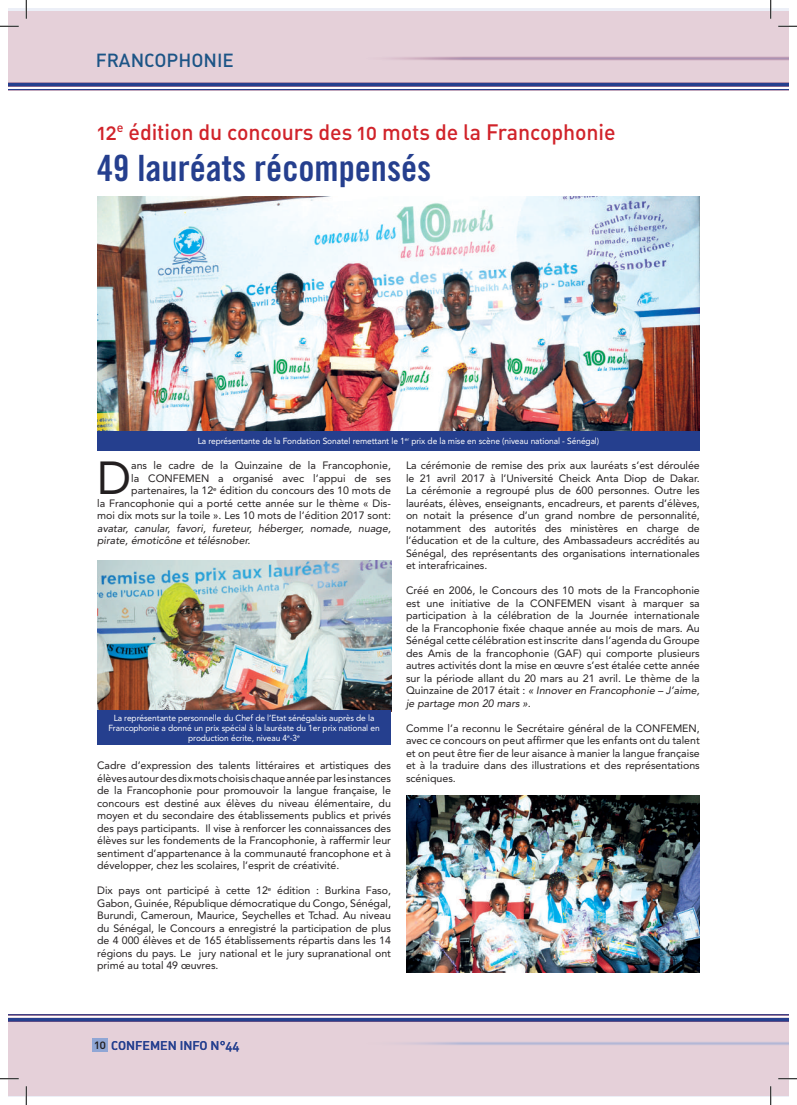
<style>
.page{position:relative;width:797px;height:1105px;background:#fff}
.page>*{position:absolute;margin:0;border:0;box-sizing:border-box;transform-origin:0 0}
.t1{font:45.88px "Avenir";color:#231f20}
.t2{font:36.25px "Trade Gothic LT Std Bd Cn 20";color:#253f8e}
.t3{font:22px "DIN Medium Alternate";letter-spacing:-.005em;color:#d1232a}
.t4{font:18.75px "DIN Medium Alternate";color:#1c5486}
.t5{font:12.5px "DIN Medium Alternate";color:#253f8e}
.t6{font:10.62px/12.5px "Avenir";color:#231f20;text-align:justify}
.t7{font:italic 10.62px/12.5px "Avenir";color:#231f20}
.t8{font:8.75px/10px "Avenir";letter-spacing:-.01em;color:#fff;text-align:center;scale:.96 1}
.s1{font-style:italic}
.s2{color:#231f20}
</style>
<div class="page">
<div style="left:9px;top:9px;width:779px;height:77px;background:#e5d0d9"></div>
<div style="left:9px;top:1021px;width:779px;height:75px;background:#e5d0d9"></div>
<svg style="left:391px;top:56px;width:397px;height:5px"></svg>
<svg style="left:405px;top:1042px;width:383px;height:3px"></svg>
<hr style="left:9px;top:83px;width:779px;height:3px;background:#253f8e">
<hr style="left:9px;top:89px;width:779px;height:1px;background:#253f8e">
<hr style="left:9px;top:1014px;width:779px;height:1px;background:#253f8e">
<svg style="left:9px;top:1018px;width:779px;height:4px;background:#33428c"></svg>
<div style="left:92px;top:1038px;width:16px;height:14px;background:#8fa6d5"></div>
<img style="left:98px;top:196px;width:601px;height:235px">
<img style="left:407px;top:795px;width:292px;height:177px">
<div style="left:97px;top:431px;width:602px;height:19px;background:#253f8e"></div>
<img style="left:97px;top:560px;width:294px;height:150px">
<div style="left:97px;top:710px;width:294px;height:34px;background:#253f8e"></div>
<svg style="left:0;top:25px;width:19px;height:2px"></svg>
<svg style="left:778px;top:25px;width:19px;height:2px"></svg>
<svg style="left:0;top:1078px;width:19px;height:1px"></svg>
<svg style="left:778px;top:1078px;width:19px;height:1px"></svg>
<svg style="left:25px;top:0;width:2px;height:19px"></svg>
<svg style="left:25px;top:1086px;width:2px;height:19px"></svg>
<svg style="left:770px;top:0;width:1px;height:19px"></svg>
<svg style="left:770px;top:1086px;width:1px;height:19px"></svg>
<h3 class="t4" style="left:96px;top:49px;width:140px">FRANCOPHONIE</h3>
<h3 class="t3" style="left:97px;top:118px;width:520px">12<sup>e</sup> édition du concours des 10 mots de la Francophonie</h3>
<h2 class="t2" style="left:97px;top:146px;width:336px">49 lauréats récompensés</h2>
<p class="t8" style="left:198px;top:436px;width:419px">La représentante de la Fondation Sonatel remettant le 1<sup>er</sup> prix de la mise en scène (niveau national - Sénégal)</p>
<p class="t6" style="left:97px;top:459px;width:295px;text-align:right">ans le cadre de la Quinzaine de la Francophonie,<br>la CONFEMEN a organisé avec l’appui de ses partenaires, la 12<sup>e</sup> édition du concours des 10 mots de<br>la Francophonie qui a porté cette année sur le thème « Dis&shy;moi dix mots sur la toile ». Les 10 mots de l’édition 2017 sont:</p>
<p class="t7" style="left:97px;top:522px;width:295px">avatar, canular, favori, fureteur, héberger, nomade, nuage, pirate, émoticône et télésnober.</p>
<h1 class="t1" style="left:97px;top:452px;width:36px">D</h1>
<p class="t8" style="left:108px;top:712px;width:284px">La représentante personnelle du Chef de l’Etat sénégalais auprès de la<br>Francophonie a donné un prix spécial à la lauréate du 1er prix national en production écrite, niveau 4<sup>e</sup>-3<sup>e</sup></p>
<p class="t6" style="left:97px;top:759px;width:295px">Cadre d’expression des talents littéraires et artistiques des élèves autour des dix mots choisis chaque année par les instances de la Francophonie pour promouvoir la langue française, le concours est destiné aux élèves du niveau élémentaire, du moyen et du secondaire des établissements publics et privés des pays participants. Il vise à renforcer les connaissances des élèves sur les fondements de la Francophonie, à raffermir leur sentiment d’appartenance à la communauté francophone et à développer, chez les scolaires, l’esprit de créativité.</p>
<p class="t6" style="left:97px;top:884px;width:295px">Dix pays ont participé à cette 12<sup>e</sup> édition : Burkina Faso, Gabon, Guinée, République démocratique du Congo, Sénégal, Burundi, Cameroun, Maurice, Seychelles et Tchad. Au niveau du Sénégal, le Concours a enregistré la participation de plus de 4 000 élèves et de 165 établissements répartis dans les 14 régions du pays. Le jury national et le jury supranational ont primé au total 49 œuvres.</p>
<p class="t6" style="left:406px;top:459px;width:295px">La cérémonie de remise des prix aux lauréats s’est déroulée le 21 avril 2017 à l’Université Cheick Anta Diop de Dakar.<br>La cérémonie a regroupé plus de 600 personnes. Outre les lauréats, élèves, enseignants, encadreurs, et parents d’élèves, on notait la présence d’un grand nombre de personnalité, notamment des autorités des ministères en charge de l’éducation et de la culture, des Ambassadeurs accrédités au Sénégal, des représentants des organisations internationales et interafricaines.</p>
<p class="t6" style="left:406px;top:584px;width:295px">Créé en 2006, le Concours des 10 mots de la Francophonie est une initiative de la CONFEMEN visant à marquer sa participation à la célébration de la Journée internationale de la Francophonie fixée chaque année au mois de mars. Au Sénégal cette célébration est inscrite dans l’agenda du Groupe des Amis de la francophonie (GAF) qui comporte plusieurs autres activités dont la mise en œuvre s’est étalée cette année sur la période allant du 20 mars au 21 avril. Le thème de la Quinzaine de 2017 était : <span class="s1">« Innover en Francophonie – J’aime, je partage mon 20 mars ».</span></p>
<p class="t6" style="left:406px;top:722px;width:295px">Comme l’a reconnu le Secrétaire général de la CONFEMEN, avec ce concours on peut affirmer que les enfants ont du talent et on peut être fier de leur aisance à manier la langue française et à la traduire dans des illustrations et des représentations scéniques.</p>
<p class="t5" style="left:95px;top:1038px;width:147px"><span class="s2">10</span> CONFEMEN INFO N°44</p>
</div>
